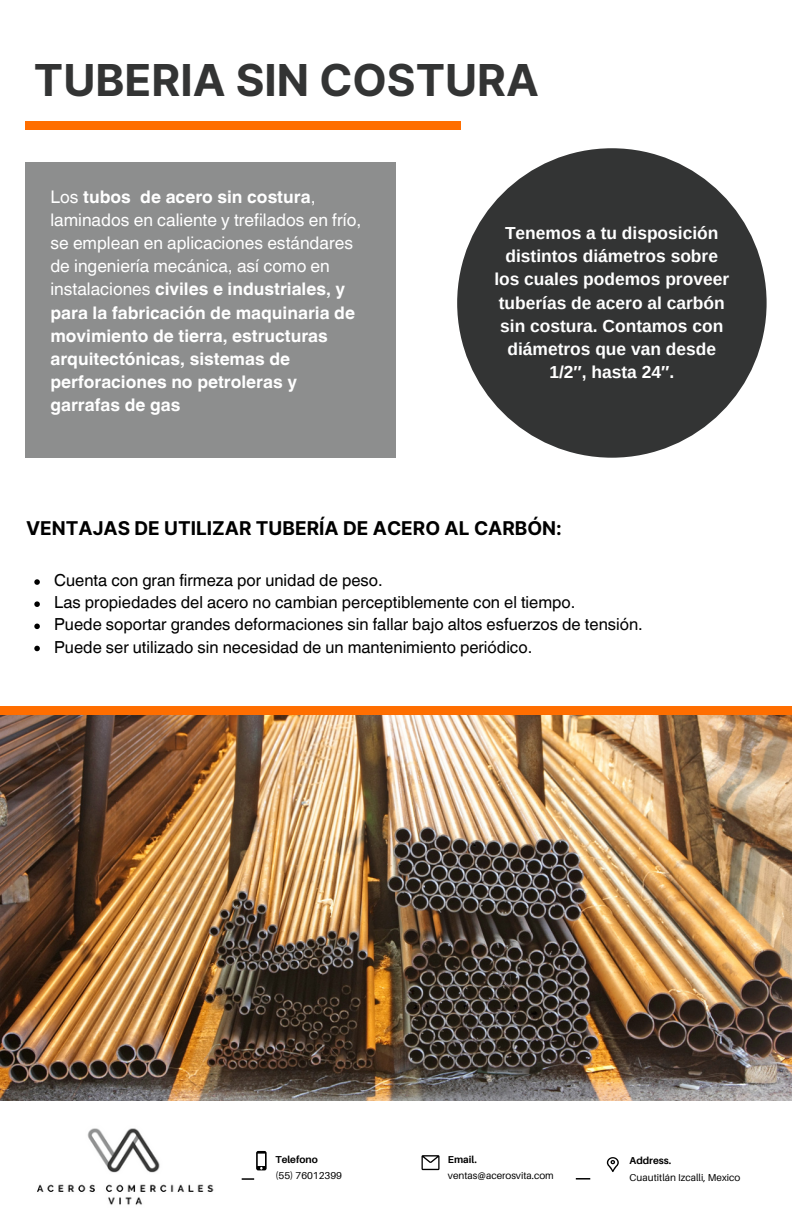
<style>
.page{position:relative;width:792px;height:1224px;background:#fff}
.page>*{position:absolute;margin:0;border:0;box-sizing:border-box;transform-origin:0 0}
.t1{font:700 44px "Inter";color:#333434}
.t2{font:700 19px "Inter";color:#000}
.t3{font:700 17.4px/23.2px "Helvetica World";color:#fff}
.t4{font:700 17.4px/23.2px "Arimo";color:#fff;text-align:center}
.t5{font:16.6px "Helvetica World";color:#000}
.t6{font:10px "Aileron";color:#000}
.t7{font:700 10px "Aileron";color:#000}
.s1{font-weight:400}
</style>
<div class="page">
<img style="left:0;top:715px;width:792px;height:385px">
<div style="left:0;top:706px;width:792px;height:9px;background:#ff6e00"></div>
<div style="left:25px;top:121px;width:436px;height:9px;background:#ff6e00"></div>
<div style="left:25px;top:162px;width:370px;height:296px;background:#8d8e8e"></div>
<div style="left:457px;top:148px;width:310px;height:310px;background:#333434;border-radius:50%"></div>
<img style="left:37px;top:1128px;width:177px;height:77px">
<svg style="left:34px;top:579px;width:6px;height:6px"></svg>
<svg style="left:34px;top:601px;width:6px;height:6px"></svg>
<svg style="left:34px;top:624px;width:6px;height:5px"></svg>
<svg style="left:34px;top:646px;width:6px;height:5px"></svg>
<svg style="left:242px;top:1178px;width:12px;height:2px"></svg>
<svg style="left:576px;top:1178px;width:14px;height:2px"></svg>
<svg style="left:256px;top:1151px;width:11px;height:19px"></svg>
<svg style="left:422px;top:1155px;width:18px;height:15px"></svg>
<svg style="left:607px;top:1157px;width:12px;height:15px"></svg>
<p class="t1" style="left:34px;top:53px;width:507px">TUBERIA SIN COSTURA</p>
<p class="t3" style="left:50px;top:183px;width:312px"><span class="s1">Los</span> tubos de acero sin costura<span class="s1">, laminados en caliente y trefilados en frío, se emplean en aplicaciones estándares de ingeniería mecánica, así como en instalaciones</span> civiles e industriales, y para la fabricación de maquinaria de movimiento de tierra, estructuras arquitectónicas, sistemas de perforaciones no petroleras y garrafas de gas</p>
<p class="t4" style="left:494px;top:221px;width:236px">Tenemos a tu disposición distintos diámetros sobre los cuales podemos proveer tuberías de acero al carbón sin costura. Contamos con diámetros que van desde<br>1/2″, hasta 24″.</p>
<p class="t2" style="left:26px;top:517px;width:537px">VENTAJAS DE UTILIZAR TUBERÍA DE ACERO AL CARBÓN:</p>
<p class="t5" style="left:54px;top:571px;width:330px">Cuenta con gran firmeza por unidad de peso.</p>
<p class="t5" style="left:54px;top:593px;width:523px">Las propiedades del acero no cambian perceptiblemente con el tiempo.</p>
<p class="t5" style="left:54px;top:615px;width:590px">Puede soportar grandes deformaciones sin fallar bajo altos esfuerzos de tensión.</p>
<p class="t5" style="left:54px;top:637px;width:480px">Puede ser utilizado sin necesidad de un mantenimiento periódico.</p>
<p class="t7" style="left:275px;top:1153px;width:44px">Telefono</p>
<p class="t6" style="left:275px;top:1169px;width:68px">(55) 76012399</p>
<p class="t7" style="left:448px;top:1153px;width:30px">Email.</p>
<p class="t6" style="left:448px;top:1169px;width:107px">ventas@acerosvita.com</p>
<p class="t7" style="left:630px;top:1155px;width:43px">Address.</p>
<p class="t6" style="left:630px;top:1171px;width:112px">Cuautitlán Izcalli, Mexico</p>
</div>
